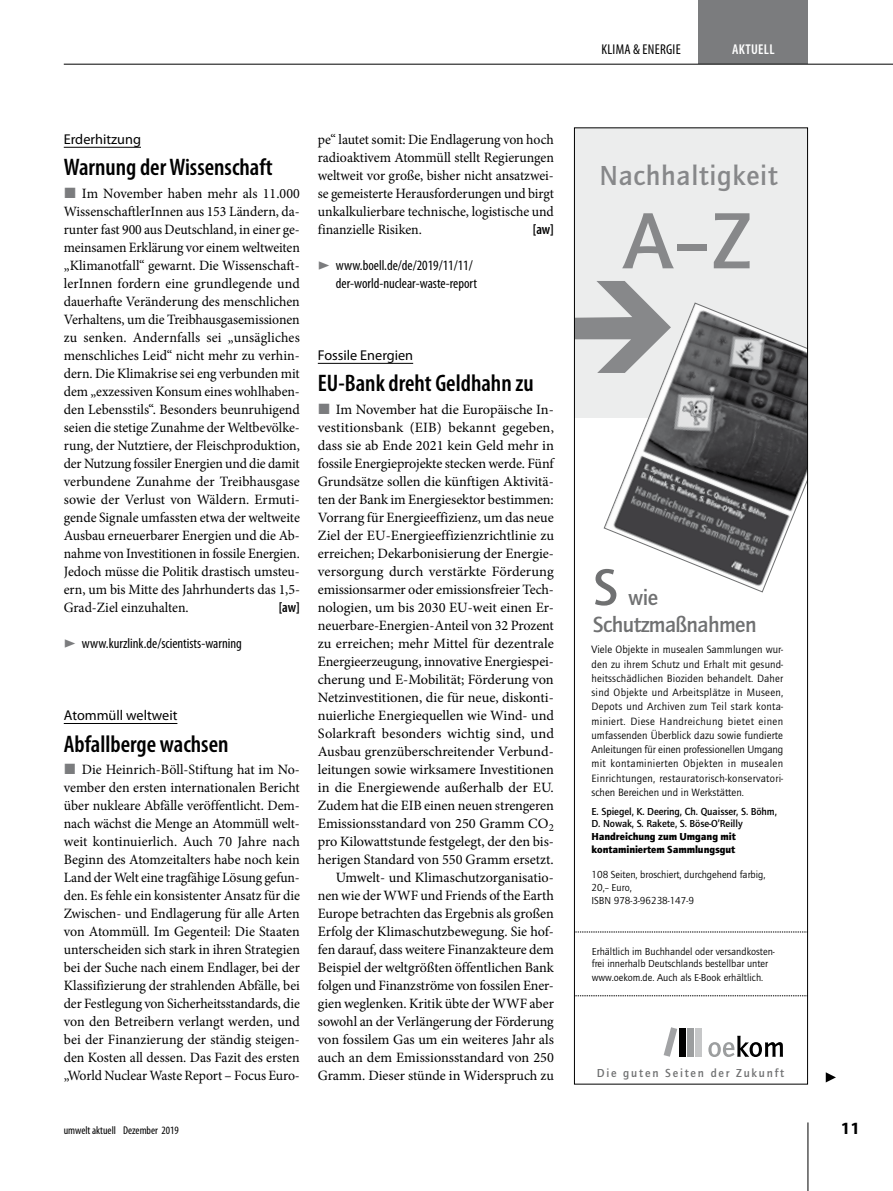
<style>
.page{position:relative;width:893px;height:1191px;background:#fff}
.page>*{position:absolute;margin:0;border:0;box-sizing:border-box;transform-origin:0 0}
.t1{font:700 82.5px "Quay Itc T";color:#87888a}
.t2{font:700 52.5px "Quay Itc T";color:#707172}
.t3{font:700 28.5px "Quay Itc T";letter-spacing:.025em;color:#87888a}
.t4{font:600 condensed 24px "Myriad Pro";color:#000}
.t5{font:700 22.5px/27px "Quay Itc T";letter-spacing:-.025em;color:#707172}
.t6{font:700 17.25px "Myriad Pro";color:#000}
.t7{font:14.25px/18px "Minion Pro";letter-spacing:-.005em;color:#000;text-align:justify}
.t8{font:condensed 14.25px/18px "Myriad Pro";color:#000}
.t9{font:14.25px "Myriad Pro";color:#000}
.t10{font:condensed 14.25px "Myriad Pro";letter-spacing:.02em;color:#000}
.t11{font:600 condensed 14.25px "Myriad Pro";color:#000}
.t12{font:600 condensed 14.25px "Myriad Pro";letter-spacing:.02em;color:#fff}
.t13{font:700 12px "Quay Itc T";letter-spacing:.15em;color:#707172}
.t14{font:condensed 11.25px "Myriad Pro";color:#000}
.t15{font:10.95px/14.2px "Quay Itc T";color:#000;text-align:justify}
.t16{font:10.5px/12.8px "Quay Itc T";color:#000}
.t17{font:700 10.5px/12.8px "Quay Itc T";letter-spacing:-.005em;color:#000}
.t18{font:10.5px/12.8px "Quay Itc T Blac";letter-spacing:-.005em;color:#000}
</style>
<div class="page">
<hr style="left:807px;top:1122px;width:1px;height:69px;background:#000">
<div style="left:699px;top:0;width:109px;height:64px;background:#7b7c7e"></div>
<hr style="left:64px;top:64px;width:829px;height:1px;background:#000">
<hr style="left:64px;top:147px;width:77px;height:1px;background:#000">
<hr style="left:64px;top:723px;width:113px;height:1px;background:#000">
<hr style="left:318px;top:363px;width:95px;height:1px;background:#000">
<svg style="left:826px;top:1072px;width:10px;height:10px"></svg>
<div style="left:574px;top:128px;width:233px;height:289px;background:#eceded"></div>
<svg style="left:576px;top:281px;width:70px;height:92px"></svg>
<div style="left:695px;top:1028px;width:7px;height:28px;background:#c6c7c8"></div>
<div style="left:687px;top:1028px;width:6px;height:28px;background:#9c9e9f"></div>
<div style="left:679px;top:1028px;width:6px;height:28px;background:#000"></div>
<svg style="left:664px;top:1027px;width:13px;height:29px"></svg>
<svg style="left:708px;top:1035px;width:75px;height:22px"></svg>
<svg style="left:576px;top:995px;width:230px;height:1px"></svg>
<svg style="left:576px;top:931px;width:230px;height:1px"></svg>
<svg style="left:604px;top:302px;width:202px;height:290px"></svg>
<div style="left:574px;top:127px;width:234px;height:957px;border:1px solid #000"></div>
<p class="t9" style="left:64px;top:130px;width:79px">Erderhitzung</p>
<h3 class="t4" style="left:64px;top:153px;width:210px">Warnung der Wissenschaft</h3>
<p class="t7" style="left:64px;top:185px;width:238px;text-indent:18px">Im November haben mehr als 11.000<br>WissenschaftlerInnen aus 153 Ländern, da&shy;runter fast 900 aus Deutschland, in einer ge&shy;meinsamen Erklärung vor einem weltweiten „Klimanotfall“ gewarnt. Die Wissenschaft&shy;lerInnen fordern eine grundlegende und dauerhafte Veränderung des menschlichen Verhaltens, um die Treibhausgasemissionen zu senken. Andernfalls sei „unsägliches menschliches Leid“ nicht mehr zu verhin&shy;dern. Die Klimakrise sei eng verbunden mit dem „exzessiven Konsum eines wohlhaben&shy;den Lebensstils“. Besonders beunruhigend seien die stetige Zunahme der Weltbevölke&shy;rung, der Nutztiere, der Fleischproduktion, der Nutzung fossiler Energien und die damit verbundene Zunahme der Treibhausgase sowie der Verlust von Wäldern. Ermuti&shy;gende Signale umfassten etwa der weltweite Ausbau erneuerbarer Energien und die Ab&shy;nahme von Investitionen in fossile Energien.<br>Jedoch müsse die Politik drastisch umsteu&shy;ern, um bis Mitte des Jahrhunderts das 1,5- Grad-Ziel einzuhalten.</p>
<p class="t11" style="left:279px;top:598px;width:23px">[aw]</p>
<p class="t8" style="left:82px;top:634px;width:162px">www.kurzlink.de/scientists-warning</p>
<p class="t9" style="left:64px;top:706px;width:115px">Atommüll weltweit</p>
<h3 class="t4" style="left:64px;top:729px;width:166px">Abfallberge wachsen</h3>
<p class="t7" style="left:64px;top:761px;width:238px;text-indent:18px">Die Heinrich-Böll-Stiftung hat im No&shy;vember den ersten internationalen Bericht über nukleare Abfälle veröffentlicht. Dem&shy;nach wächst die Menge an Atommüll welt&shy;weit kontinuierlich. Auch 70 Jahre nach Beginn des Atomzeitalters habe noch kein Land der Welt eine tragfähige Lösung gefun&shy;den. Es fehle ein konsistenter Ansatz für die Zwischen- und Endlagerung für alle Arten von Atommüll. Im Gegenteil: Die Staaten unterscheiden sich stark in ihren Strategien bei der Suche nach einem Endlager, bei der Klassifizierung der strahlenden Abfälle, bei der Festlegung von Sicherheitsstandards, die von den Betreibern verlangt werden, und bei der Finanzierung der ständig steigen&shy;den Kosten all dessen. Das Fazit des ersten „World Nuclear Waste Report – Focus Euro-</p>
<p class="t7" style="left:318px;top:131px;width:238px">pe“ lautet somit: Die Endlagerung von hoch radioaktivem Atommüll stellt Regierungen weltweit vor große, bisher nicht ansatzwei&shy;se gemeisterte Herausforderungen und birgt unkalkulierbare technische, logistische und finanzielle Risiken.</p>
<p class="t11" style="left:533px;top:220px;width:23px">[aw]</p>
<p class="t8" style="left:336px;top:256px;width:143px">www.boell.de/de/2019/11/11/ der-world-nuclear-waste-report</p>
<p class="t9" style="left:318px;top:346px;width:97px">Fossile Energien</p>
<h3 class="t4" style="left:318px;top:369px;width:217px">EU-Bank dreht Geldhahn zu</h3>
<p class="t7" style="left:318px;top:401px;width:238px;text-align:right">Im November hat die Europäische In&shy;vestitionsbank (EIB) bekannt gegeben, dass sie ab Ende 2021 kein Geld mehr in fossile Energieprojekte stecken werde. Fünf Grundsätze sollen die künftigen Aktivitä&shy;ten der Bank im Energiesektor bestimmen:<br>Vorrang für Energieeffizienz, um das neue Ziel der EU-Energieeffizienzrichtlinie zu erreichen; Dekarbonisierung der Energie&shy;versorgung durch verstärkte Förderung emissionsarmer oder emissionsfreier Tech&shy;nologien, um bis 2030 EU-weit einen Er&shy;neuerbare-Energien-Anteil von 32 Prozent zu erreichen; mehr Mittel für dezentrale Energieerzeugung, innovative Energiespei&shy;cherung und E-Mobilität; Förderung von Netzinvestitionen, die für neue, diskonti&shy;nuierliche Energiequellen wie Wind- und Solarkraft besonders wichtig sind, und Ausbau grenzüberschreitender Verbund&shy;leitungen sowie wirksamere Investitionen in die Energiewende außerhalb der EU.<br>Zudem hat die EIB einen neuen strengeren Emissionsstandard von 250 Gramm CO<sub>2 </sub>pro Kilowattstunde festgelegt, der den bis&shy;herigen Standard von 550 Gramm ersetzt.<br>Umwelt- und Klimaschutzorganisatio&shy;nen wie der WWF und Friends of the Earth Europe betrachten das Ergebnis als großen Erfolg der Klimaschutzbewegung. Sie hof&shy;fen darauf, dass weitere Finanzakteure dem Beispiel der weltgrößten öffentlichen Bank folgen und Finanzströme von fossilen Ener&shy;gien weglenken. Kritik übte der WWF aber sowohl an der Verlängerung der Förderung von fossilem Gas um ein weiteres Jahr als auch an dem Emissionsstandard von 250<br>Gramm. Dieser stünde in Widerspruch zu</p>
<p class="t10" style="left:601px;top:41px;width:81px">KLIMA &amp; ENERGIE</p>
<p class="t12" style="left:732px;top:40px;width:44px">AKTUELL</p>
<h3 class="t3" style="left:599px;top:160px;width:180px">Nachhaltigkeit</h3>
<h1 class="t1" style="left:623px;top:194px;width:130px">A–Z</h1>
<h2 class="t2" style="left:593px;top:558px;width:27px">S</h2>
<h3 class="t5" style="left:593px;top:584px;width:165px;text-indent:35px">wie<br>Schutzmaßnahmen</h3>
<p class="t15" style="left:591px;top:642px;width:193px">Viele Objekte in musealen Sammlungen wur&shy;den zu ihrem Schutz und Erhalt mit gesund&shy;heitsschädlichen Bioziden behandelt. Daher sind Objekte und Arbeitsplätze in Museen, Depots und Archiven zum Teil stark konta&shy;miniert. Diese Handreichung bietet einen umfassenden Überblick dazu sowie fundierte Anleitungen für einen professionellen Umgang mit kontaminierten Objekten in musealen Einrichtungen, restauratorisch-konservatori&shy;schen Bereichen und in Werkstätten.</p>
<p class="t17" style="left:591px;top:804px;width:187px">E. Spiegel, K. Deering, Ch. Quaisser, S. Böhm,<br>D. Nowak, S. Rakete, S. Böse-O’Reilly</p>
<p class="t18" style="left:591px;top:830px;width:146px">Handreichung zum Umgang mit kontaminiertem Sammlungsgut</p>
<p class="t16" style="left:591px;top:868px;width:175px">108 Seiten, broschiert, durchgehend farbig,<br>20,– Euro,<br>ISBN 978-3-96238-147-9</p>
<p class="t16" style="left:592px;top:945px;width:185px;line-height:12px">Erhältlich im Buchhandel oder versandkosten&shy;frei innerhalb Deutschlands bestellbar unter</p>
<p class="t16" style="left:592px;top:971px;width:173px">www.oekom.de. Auch als E-Book erhältlich.</p>
<p class="t13" style="left:597px;top:1066px;width:189px">Die guten Seiten der Zukunft</p>
<p class="t14" style="left:64px;top:1123px;width:117px">umwelt aktuell Dezember 2019</p>
<p class="t6" style="left:841px;top:1117px;width:21px">11</p>
</div>
